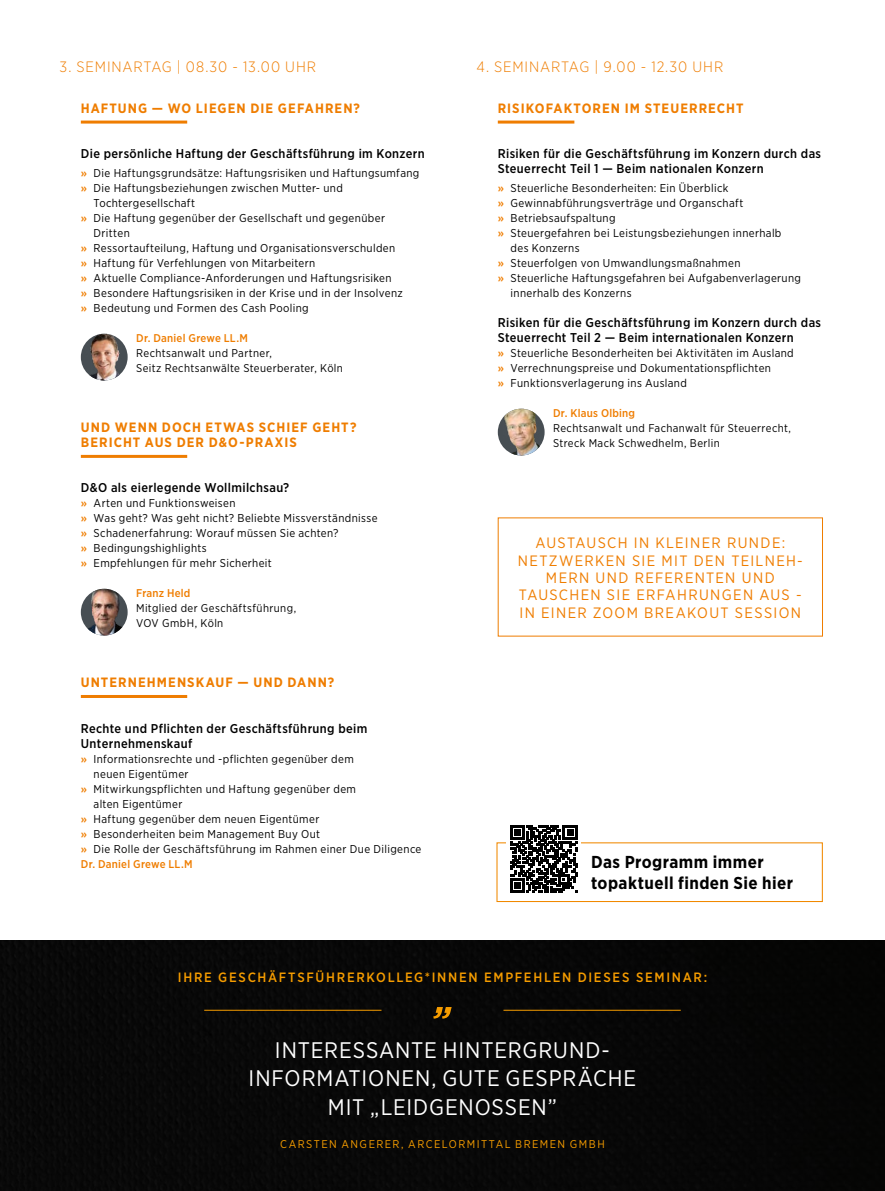
<style>
.page{position:relative;width:885px;height:1191px;background:#fff}
.page>*{position:absolute;margin:0;border:0;box-sizing:border-box;transform-origin:0 0}
.t1{font:22.5px/28.5px "Gotham Narrow";letter-spacing:.04em;color:#fff;text-align:center}
.t2{font:700 17.25px/21.6px "Gotham Narrow";letter-spacing:.025em;color:#000}
.t3{font:15px/17.4px "Gotham Narrow";letter-spacing:.09em;color:#ef7d00;text-align:center}
.t4{font:300 15px "Gotham Narrow";letter-spacing:.06em;color:#ef7d00}
.t5{font:700 13.5px/15px "Gotham Narrow";letter-spacing:.08em;color:#ef7d00}
.t6{font:500 13.5px "Gotham Narrow";letter-spacing:.125em;color:#f59c00}
.t7{font:500 12.75px/15px "Gotham Narrow";letter-spacing:.03em;color:#000}
.t8{font:11.4px/15px "Gotham Narrow";letter-spacing:.03em;color:#000}
.t9{font:11.25px/15px "Gotham Narrow";letter-spacing:.035em;color:#000}
.t10{font:500 11.25px "Gotham Narrow";letter-spacing:.02em;color:#ef7d00}
.t11{font:11.25px "Gotham Narrow";letter-spacing:.13em;color:#f59c00}
.s1{font-weight:500;color:#ef7d00}
</style>
<div class="page">
<hr style="left:81px;top:121px;width:106px;height:3px;background:#ef7d00">
<hr style="left:81px;top:455px;width:106px;height:3px;background:#ef7d00">
<hr style="left:81px;top:695px;width:106px;height:3px;background:#ef7d00">
<img style="left:81px;top:334px;width:47px;height:46px;border-radius:23px">
<img style="left:81px;top:589px;width:47px;height:46px;border-radius:23px">
<hr style="left:497px;top:121px;width:77px;height:3px;background:#ef7d00">
<img style="left:498px;top:409px;width:46px;height:46px;border-radius:23px">
<div style="left:0;top:940px;width:884px;height:251px;background:#070707"></div>
<svg style="left:433px;top:1007px;width:18px;height:11px"></svg>
<hr style="left:503px;top:1010px;width:177px;height:1px;background:#f59c00">
<hr style="left:204px;top:1010px;width:177px;height:1px;background:#f59c00">
<div style="left:496px;top:842px;width:326px;height:60px;border:1px solid #f18900"></div>
<div style="left:506px;top:821px;width:75px;height:75px;background:#fff"></div>
<svg style="left:510px;top:825px;width:67px;height:67px"></svg>
<h3 class="t4" style="left:60px;top:58px;width:258px">3. SEMINARTAG | 08.30 - 13.00 UHR</h3>
<h3 class="t4" style="left:476px;top:58px;width:248px">4. SEMINARTAG | 9.00 - 12.30 UHR</h3>
<p class="t5" style="left:81px;top:101px;width:281px">HAFTUNG — WO LIEGEN DIE GEFAHREN?</p>
<p class="t7" style="left:81px;top:146px;width:345px">Die persönliche Haftung der Geschäftsführung im Konzern</p>
<p class="t8" style="left:81px;top:165px;width:340px"><span class="s1">»</span> Die Haftungsgrundsätze: Haftungsrisiken und Haftungsumfang</p>
<p class="t8" style="left:81px;top:180px;width:263px"><span class="s1">»</span> Die Haftungsbeziehungen zwischen Mutter- und</p>
<p class="t8" style="left:94px;top:195px;width:103px">Tochtergesellschaft</p>
<p class="t8" style="left:81px;top:210px;width:305px"><span class="s1">»</span> Die Haftung gegenüber der Gesellschaft und gegenüber</p>
<p class="t8" style="left:94px;top:225px;width:38px">Dritten</p>
<p class="t8" style="left:81px;top:240px;width:316px"><span class="s1">»</span> Ressortaufteilung, Haftung und Organisationsverschulden</p>
<p class="t8" style="left:81px;top:255px;width:236px"><span class="s1">»</span> Haftung für Verfehlungen von Mitarbeitern</p>
<p class="t8" style="left:81px;top:270px;width:312px"><span class="s1">»</span> Aktuelle Compliance-Anforderungen und Haftungsrisiken</p>
<p class="t8" style="left:81px;top:285px;width:323px"><span class="s1">»</span> Besondere Haftungsrisiken in der Krise und in der Insolvenz</p>
<p class="t8" style="left:81px;top:301px;width:229px"><span class="s1">»</span> Bedeutung und Formen des Cash Pooling</p>
<p class="t10" style="left:136px;top:331px;width:113px">Dr. Daniel Grewe LL.M</p>
<p class="t9" style="left:136px;top:346px;width:208px">Rechtsanwalt und Partner,<br>Seitz Rechtsanwälte Steuerberater, Köln</p>
<p class="t5" style="left:81px;top:420px;width:277px">UND WENN DOCH ETWAS SCHIEF GEHT?<br>BERICHT AUS DER D&amp;O-PRAXIS</p>
<p class="t7" style="left:81px;top:480px;width:210px">D&amp;O als eierlegende Wollmilchsau?</p>
<p class="t8" style="left:81px;top:495px;width:298px"><span class="s1">»</span> Arten und Funktionsweisen<br><span class="s1">»</span> Was geht? Was geht nicht? Beliebte Missverständnisse <span class="s1">»</span> Schadenerfahrung: Worauf müssen Sie achten?<br><span class="s1">»</span> Bedingungshighlights<br><span class="s1">»</span> Empfehlungen für mehr Sicherheit</p>
<p class="t10" style="left:136px;top:586px;width:56px">Franz Held</p>
<p class="t9" style="left:136px;top:601px;width:161px">Mitglied der Geschäftsführung,<br>VOV GmbH, Köln</p>
<p class="t5" style="left:81px;top:675px;width:255px">UNTERNEHMENSKAUF — UND DANN?</p>
<p class="t7" style="left:81px;top:720px;width:288px">Rechte und Pflichten der Geschäftsführung beim<br>Unternehmenskauf</p>
<p class="t8" style="left:81px;top:750px;width:274px"><span class="s1">»</span> Informationsrechte und -pflichten gegenüber dem</p>
<p class="t8" style="left:94px;top:765px;width:96px">neuen Eigentümer</p>
<p class="t8" style="left:81px;top:780px;width:277px"><span class="s1">»</span> Mitwirkungspflichten und Haftung gegenüber dem</p>
<p class="t8" style="left:94px;top:795px;width:90px">alten Eigentümer</p>
<p class="t8" style="left:81px;top:810px;width:240px"><span class="s1">»</span> Haftung gegenüber dem neuen Eigentümer</p>
<p class="t8" style="left:81px;top:825px;width:241px"><span class="s1">»</span> Besonderheiten beim Management Buy Out</p>
<p class="t8" style="left:81px;top:840px;width:342px"><span class="s1">»</span> Die Rolle der Geschäftsführung im Rahmen einer Due Diligence</p>
<p class="t10" style="left:81px;top:856px;width:113px">Dr. Daniel Grewe LL.M</p>
<p class="t5" style="left:497px;top:101px;width:247px">RISIKOFAKTOREN IM STEUERRECHT</p>
<p class="t7" style="left:497px;top:146px;width:325px">Risiken für die Geschäftsführung im Konzern durch das<br>Steuerrecht Teil 1 — Beim nationalen Konzern</p>
<p class="t8" style="left:497px;top:180px;width:232px"><span class="s1">»</span> Steuerliche Besonderheiten: Ein Überblick</p>
<p class="t8" style="left:497px;top:195px;width:247px"><span class="s1">»</span> Gewinnabführungsverträge und Organschaft</p>
<p class="t8" style="left:497px;top:210px;width:119px"><span class="s1">»</span> Betriebsaufspaltung</p>
<p class="t8" style="left:497px;top:225px;width:285px"><span class="s1">»</span> Steuergefahren bei Leistungsbeziehungen innerhalb</p>
<p class="t8" style="left:510px;top:240px;width:71px">des Konzerns</p>
<p class="t8" style="left:497px;top:255px;width:244px"><span class="s1">»</span> Steuerfolgen von Umwandlungsmaßnahmen</p>
<p class="t8" style="left:497px;top:270px;width:305px"><span class="s1">»</span> Steuerliche Haftungsgefahren bei Aufgabenverlagerung</p>
<p class="t8" style="left:510px;top:285px;width:122px">innerhalb des Konzerns</p>
<p class="t7" style="left:497px;top:315px;width:325px">Risiken für die Geschäftsführung im Konzern durch das<br>Steuerrecht Teil 2 — Beim internationalen Konzern</p>
<p class="t8" style="left:497px;top:345px;width:297px"><span class="s1">»</span> Steuerliche Besonderheiten bei Aktivitäten im Ausland <span class="s1">»</span> Verrechnungspreise und Dokumentationspflichten<br><span class="s1">»</span> Funktionsverlagerung ins Ausland</p>
<p class="t10" style="left:553px;top:406px;width:83px">Dr. Klaus Olbing</p>
<p class="t9" style="left:553px;top:421px;width:239px">Rechtsanwalt und Fachanwalt für Steuerrecht,<br>Streck Mack Schwedhelm, Berlin</p>
<h3 class="t3" style="left:517px;top:534px;width:286px">AUSTAUSCH IN KLEINER RUNDE:<br>NETZWERKEN SIE MIT DEN TEILNEH-<br>MERN UND REFERENTEN UND<br>TAUSCHEN SIE ERFAHRUNGEN AUS -<br>IN EINER ZOOM BREAKOUT SESSION</h3>
<h2 class="t2" style="left:591px;top:850px;width:203px">Das Programm immer topaktuell finden Sie hier</h2>
<p class="t6" style="left:178px;top:968px;width:530px">IHRE GESCHÄFTSFÜHRERKOLLEG*INNEN EMPFEHLEN DIESES SEMINAR:</p>
<h1 class="t1" style="left:248px;top:1035px;width:389px">INTERESSANTE HINTERGRUND-<br>INFORMATIONEN, GUTE GESPRÄCHE<br>MIT „LEIDGENOSSEN”</h1>
<p class="t11" style="left:280px;top:1137px;width:326px">CARSTEN ANGERER, ARCELORMITTAL BREMEN GMBH</p>
</div>
